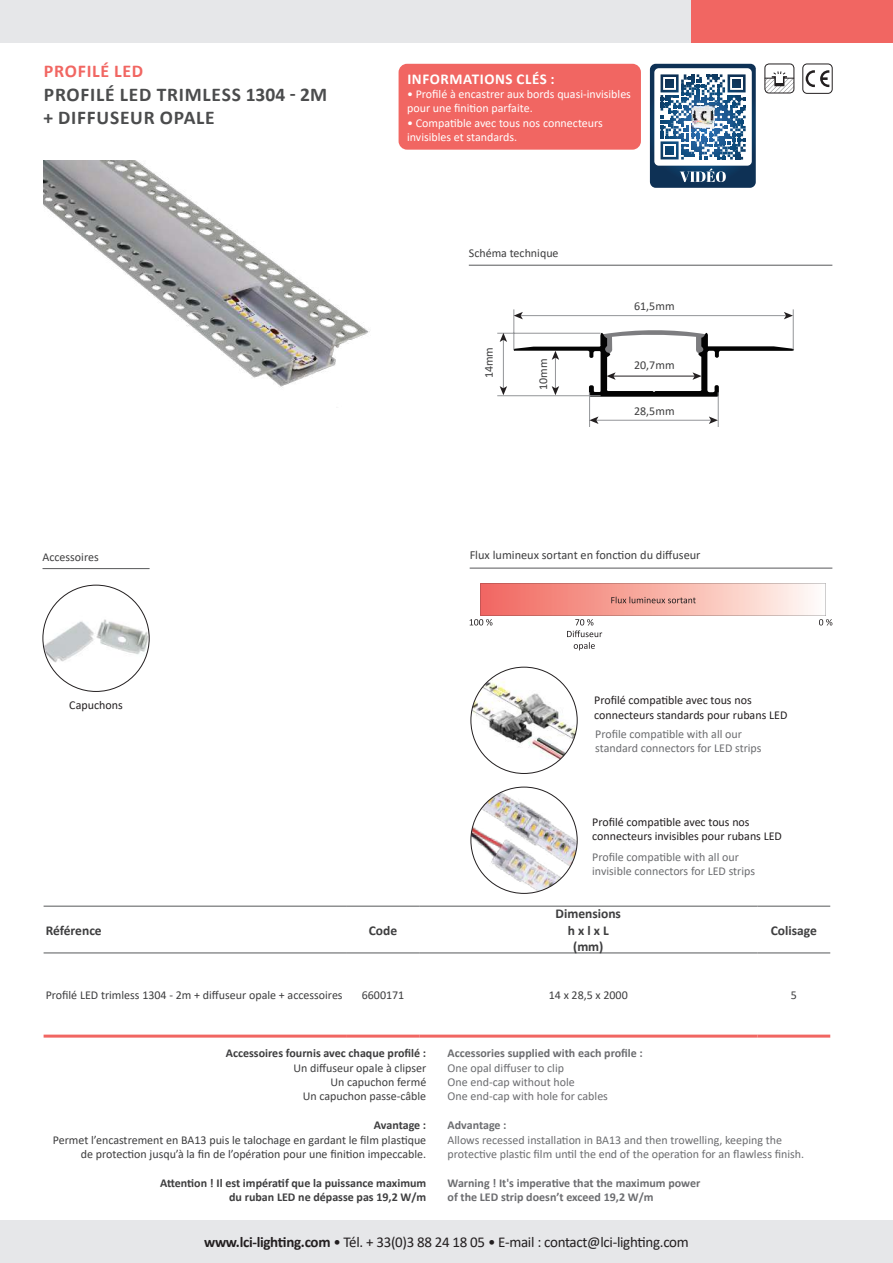
<style>
.page{position:relative;width:893px;height:1263px;background:#fff}
.page>*{position:absolute;margin:0;border:0;box-sizing:border-box;transform-origin:0 0}
.t1{font:700 19.5px/23.4px "Calibri";letter-spacing:.04em;color:#4b4c4d}
.t2{font:700 18px "Calibri";letter-spacing:.04em;color:#f16662}
.t3{font:15px "Calibri";letter-spacing:-.02em;color:#231f20}
.t4{font:700 15px "Calibri";letter-spacing:.04em;color:#fff}
.t5{font:700 13.5px/16.2px "Calibri";color:#3e3e3f;text-align:center}
.t6{font:12.3px "Calibri";color:#3e3e3f}
.t7{font:12px/14.4px "Calibri";color:#3e3e3f;text-align:right}
.t8{font:12px/14.4px "Calibri";color:#6c6d70}
.t9{font:12px/14.4px "Calibri";color:#231f20}
.t10{font:12px/14.4px "Calibri";color:#fff}
.t11{font:700 12px/14.4px "Calibri";color:#3e3e3f;text-align:right}
.t12{font:700 12px/14.4px "Calibri";color:#6c6d70}
.s1{font-weight:700}
</style>
<div class="page">
<div style="left:0;top:1220px;width:893px;height:43px;background:#e6e7e9"></div>
<div style="left:0;top:0;width:893px;height:43px;background:#e6e7e9"></div>
<div style="left:691px;top:0;width:202px;height:43px;background:#f16662"></div>
<svg style="left:44px;top:953px;width:786px;height:1px"></svg>
<hr style="left:44px;top:906px;width:303px;height:1px;background:#57585a">
<hr style="left:347px;top:906px;width:72px;height:1px;background:#57585a">
<hr style="left:419px;top:906px;width:338px;height:1px;background:#57585a">
<hr style="left:757px;top:906px;width:73px;height:1px;background:#57585a">
<hr style="left:44px;top:952px;width:303px;height:1px;background:#57585a">
<hr style="left:347px;top:952px;width:72px;height:1px;background:#57585a">
<hr style="left:419px;top:952px;width:338px;height:1px;background:#57585a">
<hr style="left:757px;top:952px;width:73px;height:1px;background:#57585a">
<hr style="left:44px;top:1034px;width:303px;height:3px;background:#f16662">
<hr style="left:347px;top:1034px;width:72px;height:3px;background:#f16662">
<hr style="left:419px;top:1034px;width:338px;height:3px;background:#f16662">
<hr style="left:757px;top:1034px;width:73px;height:3px;background:#f16662">
<hr style="left:43px;top:568px;width:107px;height:1px;background:#57585a">
<hr style="left:469px;top:265px;width:363px;height:1px;background:#57585a">
<hr style="left:514px;top:309px;width:1px;height:40px;background:#939598">
<hr style="left:793px;top:309px;width:1px;height:40px;background:#939598">
<hr style="left:718px;top:392px;width:1px;height:35px;background:#939598">
<hr style="left:589px;top:392px;width:1px;height:35px;background:#939598">
<hr style="left:497px;top:333px;width:104px;height:1px;background:#939598">
<hr style="left:497px;top:395px;width:104px;height:1px;background:#939598">
<hr style="left:503px;top:339px;width:1px;height:50px;background:#939598">
<svg style="left:500px;top:333px;width:7px;height:9px"></svg>
<svg style="left:500px;top:386px;width:7px;height:9px"></svg>
<hr style="left:520px;top:315px;width:266px;height:1px;background:#939598">
<svg style="left:784px;top:312px;width:9px;height:7px"></svg>
<svg style="left:514px;top:312px;width:9px;height:7px"></svg>
<hr style="left:596px;top:420px;width:115px;height:1px;background:#939598">
<svg style="left:709px;top:416px;width:9px;height:8px"></svg>
<svg style="left:589px;top:416px;width:9px;height:8px"></svg>
<svg style="left:513px;top:329px;width:281px;height:68px"></svg>
<img style="left:44px;top:160px;width:326px;height:228px">
<img style="left:43px;top:587px;width:106px;height:104px">
<img style="left:471px;top:667px;width:106px;height:106px;border-radius:53px">
<img style="left:471px;top:787px;width:106px;height:106px;border-radius:53px">
<div style="left:765px;top:64px;width:29px;height:29px;border:1px solid #231f20;border-radius:4px"></div>
<svg style="left:765px;top:71px;width:30px;height:22px"></svg>
<div style="left:803px;top:64px;width:29px;height:30px;border:1px solid #231f20;border-radius:4px"></div>
<svg style="left:806px;top:70px;width:23px;height:17px"></svg>
<svg style="left:650px;top:64px;width:106px;height:124px"></svg>
<svg style="left:470px;top:583px;width:362px;height:67px"></svg>
<hr style="left:470px;top:568px;width:362px;height:1px;background:#57585a">
<div style="left:399px;top:64px;width:242px;height:86px;background:#f16662;border-radius:9px"></div>
<h2 class="t2" style="left:44px;top:59px;width:101px">PROFILÉ LED</h2>
<h1 class="t1" style="left:44px;top:82px;width:285px">PROFILÉ LED TRIMLESS 1304 - 2M + DIFFUSEUR OPALE</h1>
<p class="t7" style="left:43px;top:549px;width:58px">Accessoires</p>
<p class="t4" style="left:407px;top:68px;width:149px">INFORMATIONS CLÉS :</p>
<p class="t10" style="left:407px;top:86px;width:225px">• Profilé à encastrer aux bords quasi-invisibles pour une finition parfaite.</p>
<p class="t10" style="left:407px;top:115px;width:197px">• Compatible avec tous nos connecteurs invisibles et standards.</p>
<p class="t7" style="left:469px;top:246px;width:91px">Schéma technique</p>
<p class="t7" style="left:481px;top:378px;width:33px;rotate:-90deg">14mm</p>
<p class="t7" style="left:536px;top:390px;width:33px;rotate:-90deg">10mm</p>
<p class="t7" style="left:634px;top:298px;width:42px">61,5mm</p>
<p class="t7" style="left:634px;top:358px;width:42px">20,7mm</p>
<p class="t7" style="left:634px;top:403px;width:42px">28,5mm</p>
<p class="t6" style="left:470px;top:546px;width:232px">Flux lumineux sortant en fonction du diffuseur</p>
<p class="t9" style="left:69px;top:697px;width:55px">Capuchons</p>
<p class="t9" style="left:594px;top:693px;width:195px">Profilé compatible avec tous nos connecteurs standards pour rubans LED</p>
<p class="t8" style="left:595px;top:726px;width:168px">Profile compatible with all our standard connectors for LED strips</p>
<p class="t5" style="left:46px;top:922px;width:58px">Référence</p>
<p class="t5" style="left:369px;top:922px;width:30px">Code</p>
<p class="t9" style="left:592px;top:814px;width:191px">Profilé compatible avec tous nos connecteurs invisibles pour rubans LED</p>
<p class="t8" style="left:592px;top:849px;width:164px">Profile compatible with all our invisible connectors for LED strips</p>
<p class="t5" style="left:556px;top:906px;width:67px">Dimensions h x l x L (mm)</p>
<p class="t5" style="left:771px;top:922px;width:48px">Colisage</p>
<p class="t7" style="left:46px;top:987px;width:298px">Profilé LED trimless 1304 - 2m + diffuseur opale + accessoires</p>
<p class="t7" style="left:362px;top:987px;width:44px">6600171</p>
<p class="t7" style="left:549px;top:987px;width:80px">14 x 28,5 x 2000</p>
<p class="t7" style="left:791px;top:987px;width:8px">5</p>
<p class="t11" style="left:226px;top:1046px;width:202px">Accessoires fournis avec chaque profilé :</p>
<p class="t7" style="left:293px;top:1060px;width:134px">Un diffuseur opale à clipser<br>Un capuchon fermé<br>Un capuchon passe-câble</p>
<p class="t11" style="left:374px;top:1118px;width:54px">Avantage :</p>
<p class="t7" style="left:53px;top:1132px;width:375px">Permet l’encastrement en BA13 puis le talochage en gardant le film plastique de protection jusqu’à la fin de l’opération pour une finition impeccable.</p>
<p class="t11" style="left:160px;top:1175px;width:268px">Attention ! Il est impératif que la puissance maximum du ruban LED ne dépasse pas 19,2 W/m</p>
<p class="t12" style="left:448px;top:1046px;width:197px">Accessories supplied with each profile :</p>
<p class="t8" style="left:448px;top:1060px;width:162px">One opal diffuser to clip<br>One end-cap without hole<br>One end-cap with hole for cables</p>
<p class="t12" style="left:448px;top:1118px;width:61px">Advantage :</p>
<p class="t8" style="left:448px;top:1132px;width:358px">Allows recessed installation in BA13 and then trowelling, keeping the protective plastic film until the end of the operation for an flawless finish.</p>
<p class="t12" style="left:448px;top:1175px;width:254px">Warning ! It's imperative that the maximum power of the LED strip doesn’t exceed 19,2 W/m</p>
<p class="t3" style="left:204px;top:1232px;width:486px"><span class="s1">www.lci-lighting.com</span> • Tél. + 33(0)3 88 24 18 05 • E-mail : contact@lci-lighting.com</p>
</div>
